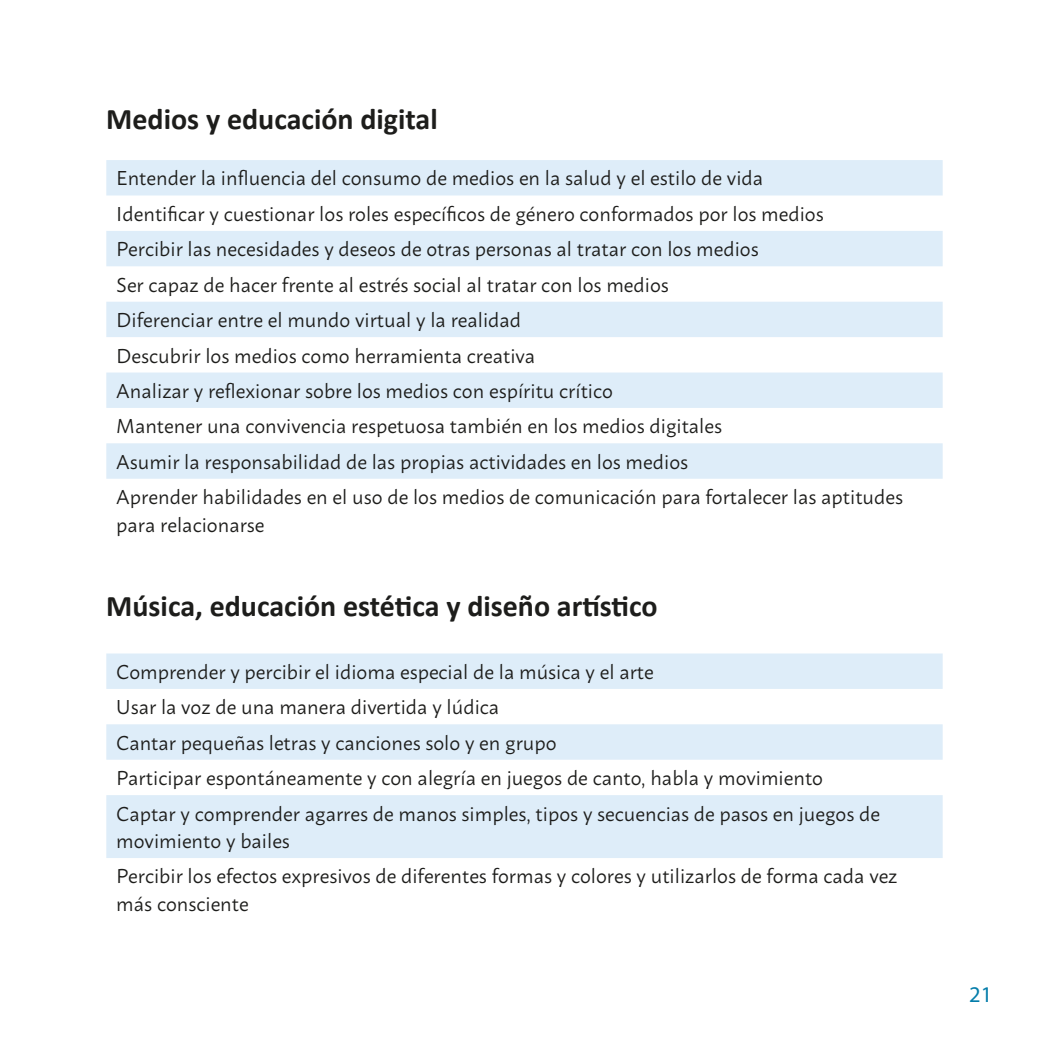
<style>
.page{position:relative;width:1049px;height:1049px;background:#fff}
.page>*{position:absolute;margin:0;border:0;box-sizing:border-box;transform-origin:0 0}
.Fließtext_Aufzählung{font:700 30px "Calibri";color:#1d1d1b}
.t1{font:22.5px "Myriad Pro";color:#047daa}
.Fließtext_Aufzählung-2{font:20px/27.5px "Macho";color:#1d1d1b}
</style>
<div class="page">
<svg style="left:106px;top:160px;width:837px;height:319px;fill:#deedf9"></svg>
<svg style="left:106px;top:653px;width:837px;height:205px;fill:#deedf9"></svg>
<p class="Fließtext_Aufzählung" style="left:106px;top:98px;width:333px">Medios y educación digital</p>
<p class="Fließtext_Aufzählung-2" style="left:116px;top:163px;width:648px">Entender la influencia del consumo de medios en la salud y el estilo de vida</p>
<p class="Fließtext_Aufzählung-2" style="left:116px;top:198px;width:709px">Identificar y cuestionar los roles específicos de género conformados por los medios</p>
<p class="Fließtext_Aufzählung-2" style="left:116px;top:233px;width:644px">Percibir las necesidades y deseos de otras personas al tratar con los medios</p>
<p class="Fließtext_Aufzählung-2" style="left:116px;top:269px;width:554px">Ser capaz de hacer frente al estrés social al tratar con los medios</p>
<p class="Fließtext_Aufzählung-2" style="left:116px;top:304px;width:406px">Diferenciar entre el mundo virtual y la realidad</p>
<p class="Fließtext_Aufzählung-2" style="left:116px;top:340px;width:420px">Descubrir los medios como herramienta creativa</p>
<p class="Fließtext_Aufzählung-2" style="left:116px;top:375px;width:498px">Analizar y reflexionar sobre los medios con espíritu crítico</p>
<p class="Fließtext_Aufzählung-2" style="left:116px;top:410px;width:607px">Mantener una convivencia respetuosa también en los medios digitales</p>
<p class="Fließtext_Aufzählung-2" style="left:116px;top:446px;width:573px">Asumir la responsabilidad de las propias actividades en los medios</p>
<p class="Fließtext_Aufzählung-2" style="left:116px;top:481px;width:788px">Aprender habilidades en el uso de los medios de comunicación para fortalecer las aptitudes para relacionarse</p>
<p class="Fließtext_Aufzählung" style="left:106px;top:585px;width:553px">Música, educación estética y diseño artístico</p>
<p class="Fließtext_Aufzählung-2" style="left:116px;top:656px;width:539px">Comprender y percibir el idioma especial de la música y el arte</p>
<p class="Fließtext_Aufzählung-2" style="left:116px;top:691px;width:384px">Usar la voz de una manera divertida y lúdica</p>
<p class="Fließtext_Aufzählung-2" style="left:116px;top:727px;width:442px">Cantar pequeñas letras y canciones solo y en grupo</p>
<p class="Fließtext_Aufzählung-2" style="left:116px;top:762px;width:708px">Participar espontáneamente y con alegría en juegos de canto, habla y movimiento</p>
<p class="Fließtext_Aufzählung-2" style="left:116px;top:798px;width:765px">Captar y comprender agarres de manos simples, tipos y secuencias de pasos en juegos de movimiento y bailes</p>
<p class="Fließtext_Aufzählung-2" style="left:116px;top:860px;width:783px">Percibir los efectos expresivos de diferentes formas y colores y utilizarlos de forma cada vez más consciente</p>
<p class="t1" style="left:969px;top:980px;width:25px">21</p>
</div>
